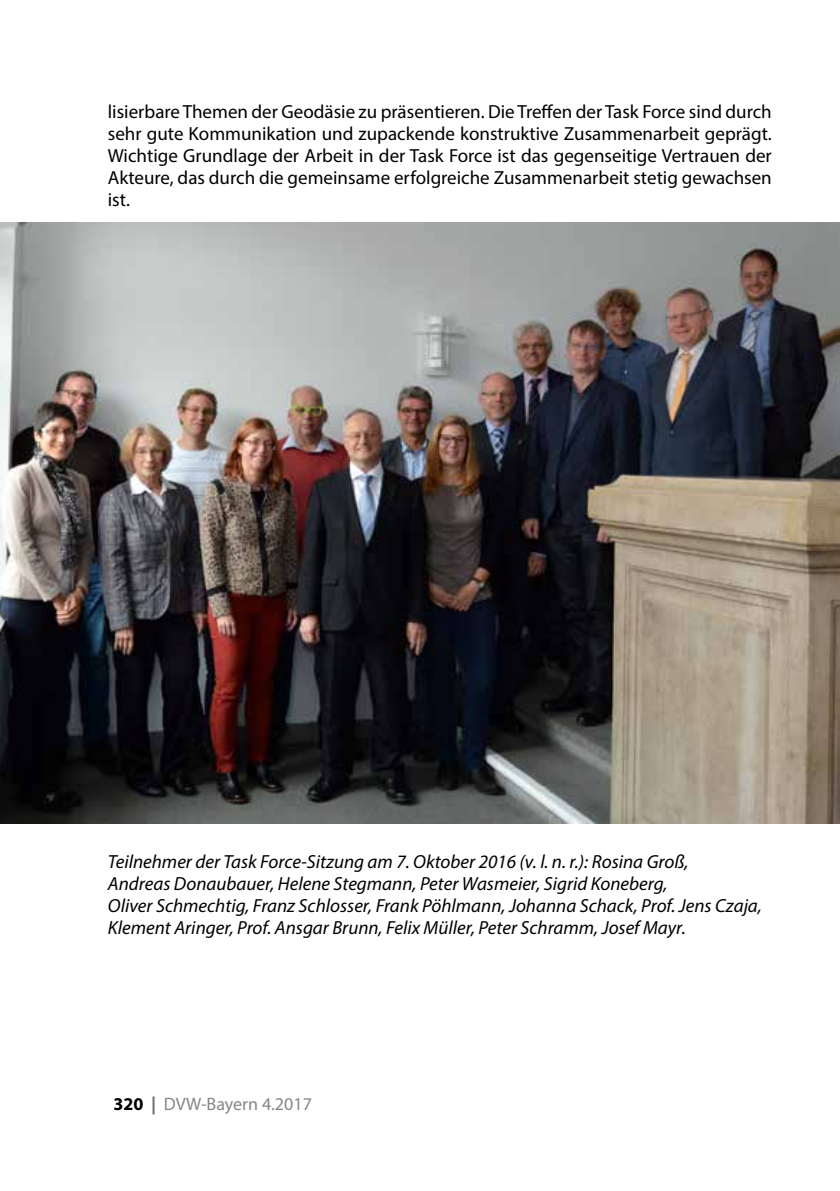
<style>
.page{position:relative;width:840px;height:1191px;background:#fff}
.page>*{position:absolute;margin:0;border:0;box-sizing:border-box;transform-origin:0 0}
.t1{font:19px/22px "Myriad Pro";color:#000;text-align:justify}
.t2{font:italic 19px/22px "Myriad Pro";color:#000}
.t3{font:18px "Myriad Pro";color:#868786}
.s1{font-weight:700;color:#000}
.s2{font-weight:700;color:#6e6e6e}
</style>
<div class="page">
<img style="left:0;top:223px;width:839px;height:600px">
<p class="t1" style="left:108px;top:101px;width:665px">lisierbare Themen der Geodäsie zu präsentieren. Die Treffen der Task Force sind durch sehr gute Kommunikation und zupackende konstruktive Zusammenarbeit geprägt.<br>Wichtige Grundlage der Arbeit in der Task Force ist das gegenseitige Vertrauen der Akteure, das durch die gemeinsame erfolgreiche Zusammenarbeit stetig gewachsen ist.</p>
<p class="t2" style="left:108px;top:850px;width:655px">Teilnehmer der Task Force-Sitzung am 7. Oktober 2016 (v. l. n. r.): Rosina Groß,<br>Andreas Donaubauer, Helene Stegmann, Peter Wasmeier, Sigrid Koneberg,<br>Oliver Schmechtig, Franz Schlosser, Frank Pöhlmann, Johanna Schack, Prof. Jens Czaja, Klement Aringer, Prof. Ansgar Brunn, Felix Müller, Peter Schramm, Josef Mayr.</p>
<p class="t3" style="left:113px;top:1093px;width:200px"><span class="s1">320</span> <span class="s2">|</span> DVW-Bayern 4.2017</p>
</div>
